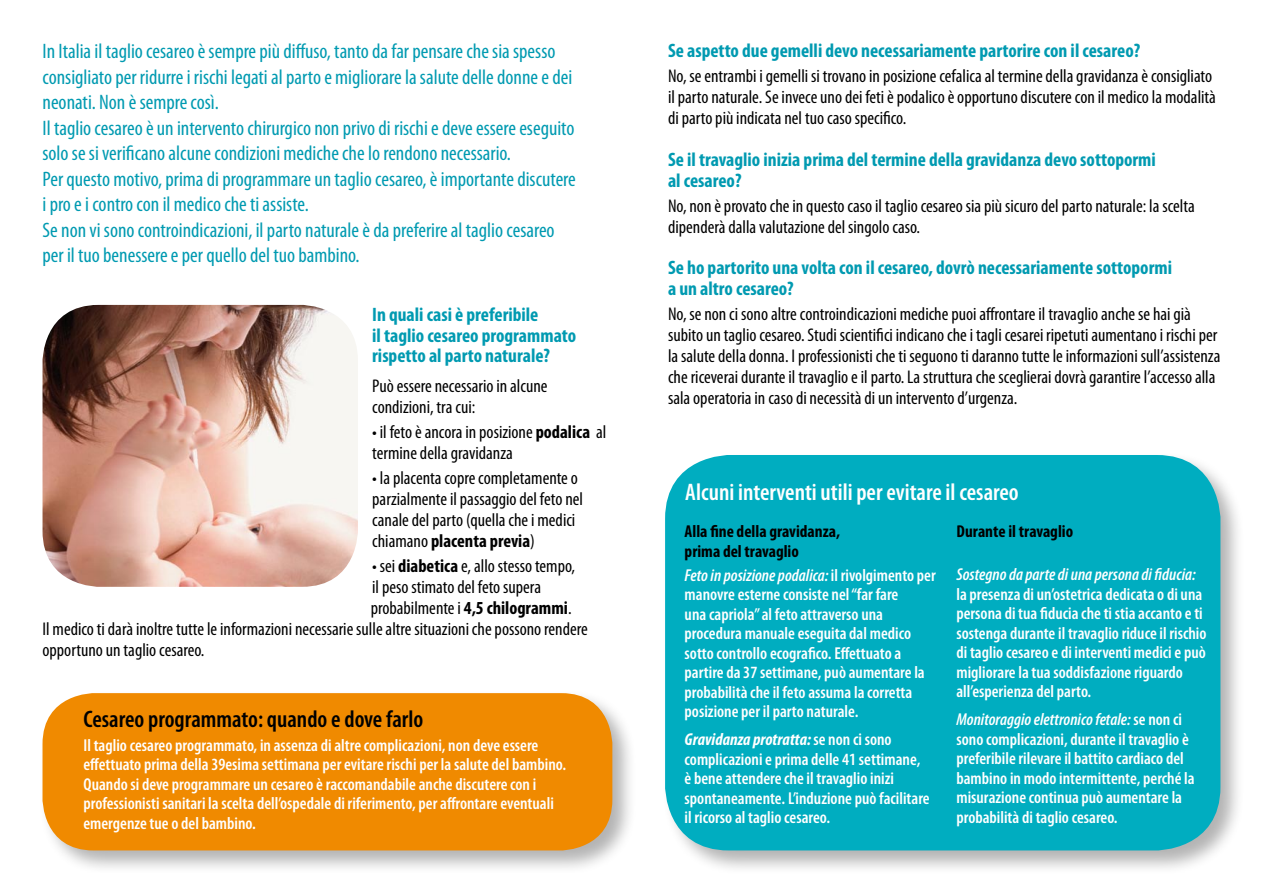
<style>
.page{position:relative;width:1263px;height:893px;background:#fff}
.page>*{position:absolute;margin:0;border:0;box-sizing:border-box;transform-origin:0 0}
.t1{font:600 condensed 24px "Myriad Pro";color:#fff}
.t2{font:600 condensed 24px "Myriad Pro";color:#000}
.t3{font:condensed 21px/25.5px "Myriad Pro";color:#009ab1}
.t4{font:700 condensed 19.5px/20.7px "Myriad Pro";color:#009ab1}
.t5{font:condensed 18.45px/21px "Myriad Pro";color:#000}
.t6{font:600 condensed 17.25px/19.5px "Myriad Pro";color:#fff}
.t7{font:700 condensed 17.25px/19.5px "Myriad Pro";color:#000}
.t8{font:italic 600 condensed 17.25px "Myriad Pro";color:#fff}
.s1{font-weight:700}
.s2{font-style:italic}
.s3{font-weight:700;font-style:italic}
</style>
<div class="page">
<div style="left:661px;top:450px;width:591px;height:441px;background:#000;opacity:.3"></div>
<div style="left:665px;top:455px;width:555px;height:395px;background:#00adc0;border-radius:64px"></div>
<img style="left:43px;top:305px;width:315px;height:282px">
<div style="left:38px;top:688px;width:605px;height:204px;background:#000;opacity:.3"></div>
<div style="left:43px;top:693px;width:569px;height:157px;background:#f08a00;border-radius:51px"></div>
<p class="t3" style="left:43px;top:38px;width:535px">In Italia il taglio cesareo è sempre più diffuso, tanto da far pensare che sia spesso consigliato per ridurre i rischi legati al parto e migliorare la salute delle donne e dei neonati. Non è sempre così.<br>Il taglio cesareo è un intervento chirurgico non privo di rischi e deve essere eseguito solo se si verificano alcune condizioni mediche che lo rendono necessario.<br>Per questo motivo, prima di programmare un taglio cesareo, è importante discutere i pro e i contro con il medico che ti assiste.<br>Se non vi sono controindicazioni, il parto naturale è da preferire al taglio cesareo per il tuo benessere e per quello del tuo bambino.</p>
<p class="t4" style="left:372px;top:304px;width:205px">In quali casi è preferibile<br>il taglio cesareo programmato rispetto al parto naturale?</p>
<p class="t5" style="left:372px;top:375px;width:177px">Può essere necessario in alcune condizioni, tra cui:</p>
<p class="t5" style="left:372px;top:421px;width:235px">• il feto è ancora in posizione <span class="s1">podalica</span> al termine della gravidanza</p>
<p class="t5" style="left:372px;top:467px;width:212px">• la placenta copre completamente o parzialmente il passaggio del feto nel canale del parto (quella che i medici chiamano <span class="s1">placenta previa</span>)</p>
<p class="t5" style="left:372px;top:556px;width:204px">• sei <span class="s1">diabetica</span> e, allo stesso tempo,</p>
<p class="t5" style="left:372px;top:577px;width:170px">il peso stimato del feto supera</p>
<p class="t5" style="left:371px;top:598px;width:202px">probabilmente i <span class="s1">4,5 chilogrammi</span>.</p>
<p class="t5" style="left:43px;top:619px;width:547px">Il medico ti darà inoltre tutte le informazioni necessarie sulle altre situazioni che possono rendere</p>
<p class="t5" style="left:43px;top:640px;width:163px">opportuno un taglio cesareo.</p>
<h1 class="t2" style="left:83px;top:706px;width:341px">Cesareo programmato: quando e dove farlo</h1>
<p class="t6" style="left:83px;top:736px;width:484px">Il taglio cesareo programmato, in assenza di altre complicazioni, non deve essere effettuato prima della 39esima settimana per evitare rischi per la salute del bambino.<br>Quando si deve programmare un cesareo è raccomandabile anche discutere con i professionisti sanitari la scelta dell’ospedale di riferimento, per affrontare eventuali emergenze tue o del bambino.</p>
<p class="t4" style="left:668px;top:40px;width:474px">Se aspetto due gemelli devo necessariamente partorire con il cesareo?</p>
<p class="t5" style="left:668px;top:66px;width:549px">No, se entrambi i gemelli si trovano in posizione cefalica al termine della gravidanza è consigliato il parto naturale. Se invece uno dei feti è podalico è opportuno discutere con il medico la modalità di parto più indicata nel tuo caso specifico.</p>
<p class="t4" style="left:668px;top:149px;width:489px">Se il travaglio inizia prima del termine della gravidanza devo sottopormi al cesareo?</p>
<p class="t5" style="left:668px;top:195px;width:528px">No, non è provato che in questo caso il taglio cesareo sia più sicuro del parto naturale: la scelta dipenderà dalla valutazione del singolo caso.</p>
<p class="t4" style="left:668px;top:257px;width:505px">Se ho partorito una volta con il cesareo, dovrò necessariamente sottopormi a un altro cesareo?</p>
<p class="t5" style="left:668px;top:303px;width:554px">No, se non ci sono altre controindicazioni mediche puoi affrontare il travaglio anche se hai già subito un taglio cesareo. Studi scientifici indicano che i tagli cesarei ripetuti aumentano i rischi per la salute della donna. I professionisti che ti seguono ti daranno tutte le informazioni sull’assistenza che riceverai durante il travaglio e il parto. La struttura che sceglierai dovrà garantire l’accesso alla sala operatoria in caso di necessità di un intervento d’urgenza.</p>
<h1 class="t1" style="left:685px;top:479px;width:335px">Alcuni interventi utili per evitare il cesareo</h1>
<p class="t7" style="left:685px;top:522px;width:157px">Alla fine della gravidanza, prima del travaglio</p>
<p class="t6" style="left:685px;top:566px;width:253px"><span class="s2">Feto in posizione podalica:</span> il rivolgimento per manovre esterne consiste nel “far fare<br>una capriola” al feto attraverso una procedura manuale eseguita dal medico sotto controllo ecografico. Effettuato a partire da 37 settimane, può aumentare la probabilità che il feto assuma la corretta posizione per il parto naturale.</p>
<p class="t6" style="left:685px;top:730px;width:247px"><span class="s3">Gravidanza protratta:</span> se non ci sono complicazioni e prima delle 41 settimane, è bene attendere che il travaglio inizi spontaneamente. L’induzione può facilitare il ricorso al taglio cesareo.</p>
<p class="t7" style="left:956px;top:521px;width:118px">Durante il travaglio</p>
<p class="t8" style="left:956px;top:565px;width:241px">Sostegno da parte di una persona di fiducia:</p>
<p class="t6" style="left:956px;top:585px;width:252px">la presenza di un’ostetrica dedicata o di una persona di tua fiducia che ti stia accanto e ti sostenga durante il travaglio riduce il rischio di taglio cesareo e di interventi medici e può migliorare la tua soddisfazione riguardo all’esperienza del parto.</p>
<p class="t6" style="left:956px;top:710px;width:240px"><span class="s2">Monitoraggio elettronico fetale:</span> se non ci sono complicazioni, durante il travaglio è preferibile rilevare il battito cardiaco del bambino in modo intermittente, perché la misurazione continua può aumentare la probabilità di taglio cesareo.</p>
</div>
